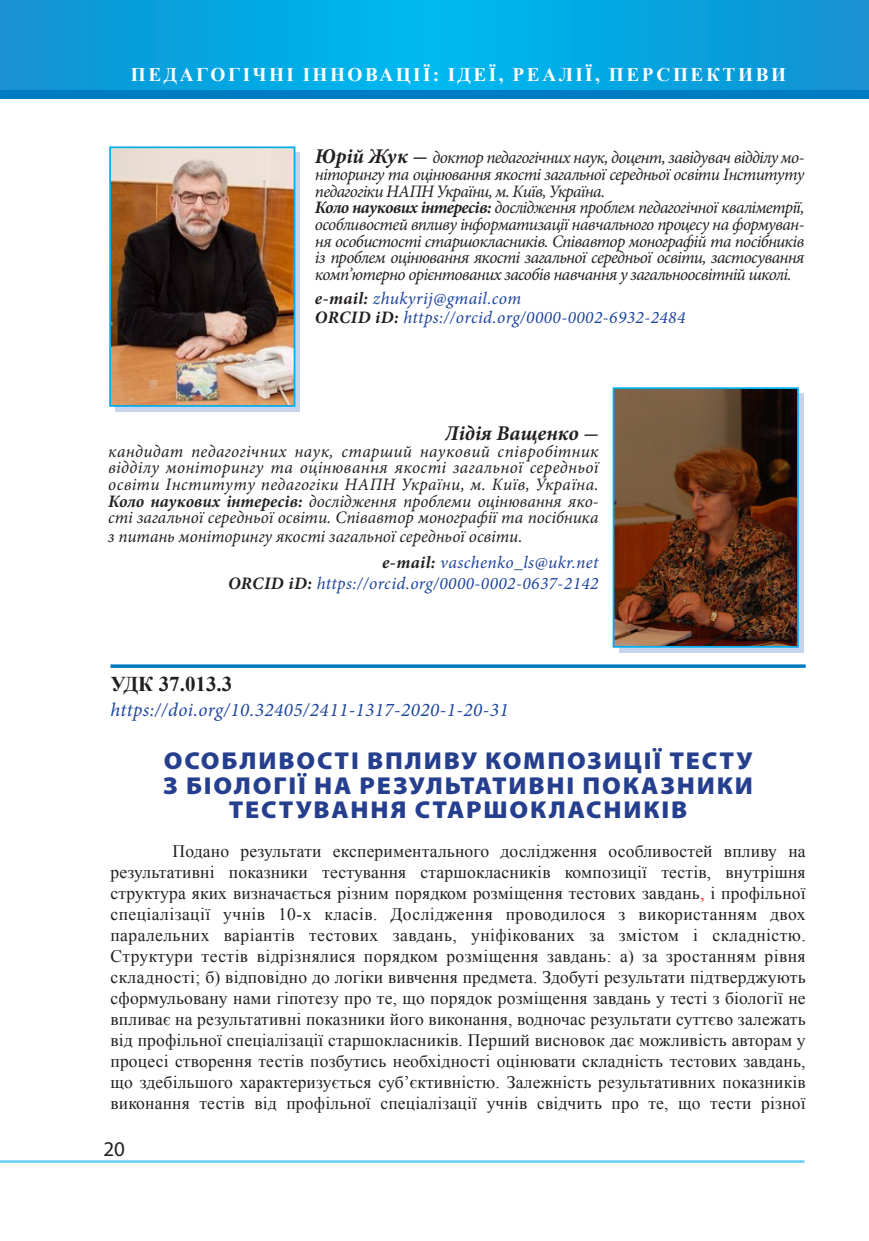
<style>
.page{position:relative;width:869px;height:1241px;background:#fff}
.page>*{position:absolute;margin:0;border:0;box-sizing:border-box;transform-origin:0 0}
.t1{font:900 24.5px/24.5px "Myriad Pro";letter-spacing:.07em;color:#253f8e;text-align:center;scale:1.05 1}
.t2{font:italic 700 21px "Minion Pro";color:#231f20}
.t3{font:700 21px "Times New Roman";color:#231f20}
.t4{font:21px "Myriad Pro";color:#231f20}
.t5{font:italic 19.25px "Minion Pro";letter-spacing:.025em;color:#1d449b}
.t6{font:700 19.25px "Times New Roman";letter-spacing:.135em;color:#fff}
.t7{font:17.5px/21px "Times New Roman";letter-spacing:.01em;color:#231f20;text-align:justify}
.t8{font:italic 17.5px/16.6px "Minion Pro";letter-spacing:-.035em;color:#231f20}
.t9{font:italic 17.5px/19.2px "Minion Pro";letter-spacing:.025em;color:#1d449b}
.t10{font:italic 17.5px/25.9px "Minion Pro";color:#231f20}
.s1{font-weight:700;font-size:21px}
.s2{font-weight:700}
.s3{font-weight:700;color:#231f20}
.s4{color:#1d449b}
.s5{color:#f00}
</style>
<div class="page">
<hr style="left:0;top:1159px;width:804px;height:3px;background:#6bcff6">
<div style="left:115px;top:152px;width:185px;height:260px;background:#c6d5ed"></div>
<img style="left:112px;top:149px;width:180px;height:255px">
<div style="left:109px;top:146px;width:186px;height:261px;border:2px solid #00aeef"></div>
<hr style="left:110px;top:664px;width:695px;height:3px;background:#0078c0">
<svg style="left:618px;top:393px;width:185px;height:259px;background:#a8cfed"></svg>
<img style="left:615px;top:390px;width:180px;height:254px">
<div style="left:612px;top:387px;width:186px;height:260px;border:2px solid #00aeef"></div>
<svg style="left:0;top:0;width:868px;height:90px;background:#06a4e0"></svg>
<div style="left:0;top:90px;width:868px;height:8px;background:#007cc4"></div>
<p class="t6" style="left:131px;top:61px;width:656px">ПЕДАГОГІЧНІ ІННОВАЦІЇ: ІДЕЇ, РЕАЛІЇ, ПЕРСПЕКТИВИ</p>
<p class="t8" style="left:315px;top:149px;width:491px"><span class="s1">Юрій Жук -</span> доктор педагогічних наук, доцент, завідувач відділу мо&shy;ніторингу та оцінювання якості загальної середньої освіти Інституту педагогіки НАПН України, м. Київ, Україна.<br><span class="s2">Коло наукових інтересів:</span> дослідження проблем педагогічної кваліметрії, особливостей впливу інформатизації навчального процесу на формуван&shy;ня особистості старшокласників. Співавтор монографій та посібників із проблем оцінювання якості загальної середньої освіти, застосування комп’ютерно орієнтованих засобів навчання у загальноосвітній школі.</p>
<p class="t9" style="left:315px;top:289px;width:372px"><span class="s3">e-mail:</span> zhukyrij@gmail.com<br><span class="s3">ORCID iD:</span> https://orcid.org/0000-0002-6932-2484</p>
<p class="t2" style="left:445px;top:418px;width:155px">Лідія Ващенко -</p>
<p class="t8" style="left:108px;top:443px;width:491px;text-align:justify">кандидат педагогічних наук, старший науковий співробітник відділу моніторингу та оцінювання якості загальної середньої освіти Інституту педагогіки НАПН України, м. Київ, Україна.<br><span class="s2">Коло наукових інтересів:</span> дослідження проблеми оцінювання яко&shy;сті загальної середньої освіти. Співавтор монографії та посібника</p>
<p class="t10" style="left:382px;top:523px;width:218px;text-indent:-274px">з питань моніторингу якості загальної середньої освіти.<br><span class="s2">e-mail:</span> <span class="s4">vaschenko_ls@ukr.net</span></p>
<p class="t9" style="left:228px;top:574px;width:372px"><span class="s3">ORCID iD:</span> https://orcid.org/0000-0002-0637-2142</p>
<p class="t3" style="left:110px;top:668px;width:123px">УДК 37.013.3</p>
<p class="t5" style="left:110px;top:697px;width:399px">https://doi.org/10.32405/2411-1317-2020-1-20-31</p>
<h1 class="t1" style="left:163px;top:747px;width:563px">ОСОБЛИВОСТІ ВПЛИВУ КОМПОЗИЦІЇ ТЕСТУ<br>З БІОЛОГІЇ НА РЕЗУЛЬТАТИВНІ ПОКАЗНИКИ<br>ТЕСТУВАННЯ СТАРШОКЛАСНИКІВ</h1>
<p class="t7" style="left:110px;top:839px;width:696px;text-indent:62px">Подано результати експериментального дослідження особливостей впливу на результативні показники тестування старшокласників композиції тестів, внутрішня структура яких визначається різним порядком розміщення тестових завдань<span class="s5">,</span> і профільної спеціалізації учнів 10-х класів. Дослідження проводилося з використанням двох паралельних варіантів тестових завдань, уніфікованих за змістом і складністю.<br>Структури тестів відрізнялися порядком розміщення завдань: а) за зростанням рівня складності; б) відповідно до логіки вивчення предмета. Здобуті результати підтверджують сформульовану нами гіпотезу про те, що порядок розміщення завдань у тесті з біології не впливає на результативні показники його виконання, водночас результати суттєво залежать від профільної спеціалізації старшокласників. Перший висновок дає можливість авторам у процесі створення тестів позбутись необхідності оцінювати складність тестових завдань, що здебільшого характеризується суб’єктивністю. Залежність результативних показників виконання тестів від профільної спеціалізації учнів свідчить про те, що тести різної</p>
<p class="t4" style="left:103px;top:1135px;width:23px">20</p>
</div>
